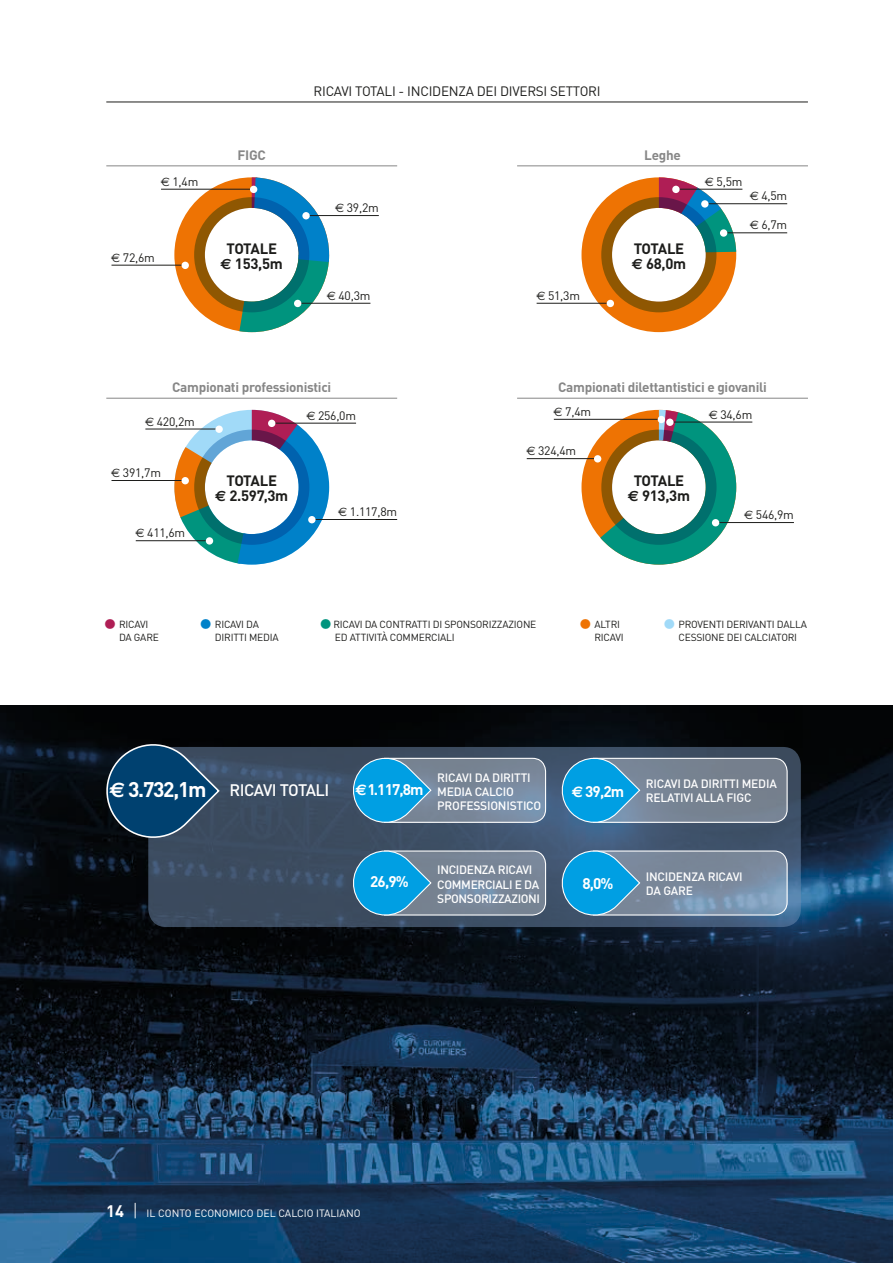
<style>
.page{position:relative;width:893px;height:1263px;background:#fff}
.page>*{position:absolute;margin:0;border:0;box-sizing:border-box;transform-origin:0 0}
.t1{font:30px "DIN";color:#00947e}
.t2{font:500 16.5px "DIN";letter-spacing:-.04em;color:#fff}
.t3{font:700 15.3px "DIN";letter-spacing:-.06em;color:#fff}
.t4{font:700 14.85px/14.9px "DIN";letter-spacing:-.02em;color:#1d1d1b}
.t5{font:700 13.5px "DIN";letter-spacing:-.02em;color:#878787}
.t6{font:13.5px "DIN";letter-spacing:-.02em;color:#1d1d1b}
.t7{font:12.15px "DIN";letter-spacing:-.02em;color:#1d1d1b}
.t8{font:500 12px/14.2px "DIN";letter-spacing:-.02em;color:#fff}
.t9{font:10.5px "DIN";color:#fff}
.t10{font:10.2px/12.8px "DIN";letter-spacing:-.02em;color:#1d1d1b}
.s1{font-family:"Euro Sans"}
.s2{font-size:30px;color:#af1e55}
.s3{font-size:30px;color:#0081c9}
.s4{font-size:30px;color:#ee7303}
.s5{font-size:30px;color:#a1daf8}
.s6{font-family:"Euro Sans";font-weight:700;font-size:21px}
.s7{font-weight:700;font-size:21px}
.s8{font-weight:700;font-size:16.5px}
.s9{font-weight:300;font-size:18px}
</style>
<div class="page">
<img style="left:0;top:706px;width:893px;height:557px">
<hr style="left:106px;top:102px;width:702px;height:1px;background:#1d1d1b">
<svg style="left:174px;top:177px;width:155px;height:155px"></svg>
<div style="left:194px;top:197px;width:115px;height:115px;border:11px solid #0065ac;border-radius:50%"></div>
<hr style="left:298px;top:303px;width:72px;height:1px;background:#1d1d1b">
<div style="left:294px;top:300px;width:7px;height:7px;background:#fff;border-radius:50%"></div>
<hr style="left:306px;top:215px;width:73px;height:1px;background:#1d1d1b">
<div style="left:302px;top:212px;width:8px;height:7px;background:#fff;border-radius:50%"></div>
<hr style="left:111px;top:265px;width:74px;height:1px;background:#1d1d1b">
<div style="left:182px;top:262px;width:7px;height:7px;background:#fff;border-radius:50%"></div>
<hr style="left:161px;top:189px;width:91px;height:1px;background:#1d1d1b">
<div style="left:250px;top:186px;width:7px;height:7px;background:#fff;border-radius:50%"></div>
<hr style="left:106px;top:166px;width:291px;height:1px;background:#878787">
<svg style="left:581px;top:177px;width:155px;height:155px"></svg>
<div style="left:601px;top:197px;width:115px;height:115px;border:11px solid #0065ac;border-radius:50%"></div>
<hr style="left:675px;top:189px;width:67px;height:1px;background:#1d1d1b">
<div style="left:672px;top:186px;width:8px;height:7px;background:#fff;border-radius:50%"></div>
<hr style="left:705px;top:203px;width:82px;height:1px;background:#1d1d1b">
<div style="left:701px;top:200px;width:7px;height:8px;background:#fff;border-radius:50%"></div>
<hr style="left:724px;top:233px;width:63px;height:1px;background:#1d1d1b">
<div style="left:720px;top:229px;width:7px;height:8px;background:#fff;border-radius:50%"></div>
<hr style="left:537px;top:303px;width:73px;height:1px;background:#1d1d1b">
<div style="left:607px;top:300px;width:7px;height:7px;background:#fff;border-radius:50%"></div>
<hr style="left:517px;top:166px;width:291px;height:1px;background:#878787">
<svg style="left:174px;top:410px;width:155px;height:155px"></svg>
<div style="left:194px;top:430px;width:115px;height:115px;border:11px solid #0065ac;border-radius:50%"></div>
<hr style="left:313px;top:519px;width:84px;height:1px;background:#1d1d1b">
<div style="left:308px;top:516px;width:8px;height:7px;background:#fff;border-radius:50%"></div>
<hr style="left:272px;top:423px;width:84px;height:1px;background:#1d1d1b">
<div style="left:268px;top:420px;width:7px;height:7px;background:#fff;border-radius:50%"></div>
<hr style="left:111px;top:480px;width:74px;height:1px;background:#1d1d1b">
<div style="left:182px;top:477px;width:7px;height:7px;background:#fff;border-radius:50%"></div>
<hr style="left:136px;top:540px;width:73px;height:1px;background:#1d1d1b">
<div style="left:206px;top:537px;width:7px;height:8px;background:#fff;border-radius:50%"></div>
<hr style="left:145px;top:429px;width:74px;height:1px;background:#1d1d1b">
<div style="left:215px;top:425px;width:8px;height:8px;background:#fff;border-radius:50%"></div>
<hr style="left:106px;top:398px;width:291px;height:1px;background:#878787">
<hr style="left:517px;top:398px;width:291px;height:1px;background:#878787">
<svg style="left:581px;top:410px;width:155px;height:155px"></svg>
<hr style="left:670px;top:422px;width:82px;height:1px;background:#1d1d1b">
<div style="left:666px;top:419px;width:8px;height:7px;background:#fff;border-radius:50%"></div>
<hr style="left:716px;top:522px;width:78px;height:1px;background:#1d1d1b">
<div style="left:712px;top:519px;width:7px;height:7px;background:#fff;border-radius:50%"></div>
<hr style="left:527px;top:458px;width:71px;height:1px;background:#1d1d1b">
<div style="left:594px;top:455px;width:7px;height:7px;background:#fff;border-radius:50%"></div>
<div style="left:601px;top:430px;width:115px;height:115px;border:11px solid #0065ac;border-radius:50%"></div>
<hr style="left:554px;top:419px;width:108px;height:1px;background:#1d1d1b">
<div style="left:658px;top:416px;width:7px;height:7px;background:#fff;border-radius:50%"></div>
<svg style="left:148px;top:747px;width:653px;height:180px;background:#3d4f66"></svg>
<svg style="left:100px;top:740px;width:120px;height:104px;background:#173f5e"></svg>
<svg style="left:349px;top:755px;width:198px;height:72px;background:#5889a8"></svg>
<svg style="left:349px;top:848px;width:198px;height:72px;background:#5887a4"></svg>
<svg style="left:558px;top:755px;width:230px;height:72px;background:#5c87a2"></svg>
<svg style="left:558px;top:848px;width:230px;height:72px;background:#5f8ead"></svg>
<p class="t7" style="left:161px;top:174px;width:39px"><span class="s1">€</span> 1,4M</p>
<p class="t7" style="left:111px;top:250px;width:45px"><span class="s1">€</span> 72,6M</p>
<h3 class="t5" style="left:238px;top:146px;width:8px">figc</h3>
<h3 class="t4" style="left:226px;top:241px;width:10px">total</h3>
<h3 class="t4" style="left:221px;top:241px;width:64px;text-indent:47px">E <span class="s1">€</span> 153,5m</h3>
<h3 class="t6" style="left:314px;top:83px;width:260px">RICAVI TOTALI - I NCI DENZA DEI DIVERSI SETTORI</h3>
<p class="t7" style="left:335px;top:200px;width:45px"><span class="s1">€</span> 39,2M</p>
<p class="t7" style="left:327px;top:288px;width:45px"><span class="s1">€</span> 40,3M</p>
<p class="t7" style="left:536px;top:288px;width:45px"><span class="s1">€</span> 51,3M</p>
<h3 class="t5" style="left:644px;top:146px;width:38px">Leghe</h3>
<h3 class="t4" style="left:634px;top:241px;width:10px">total</h3>
<h3 class="t4" style="left:632px;top:241px;width:56px;text-align:right">E<br><span class="s1">€</span> 68,0m</h3>
<p class="t7" style="left:705px;top:174px;width:39px"><span class="s1">€</span> 5,5M</p>
<p class="t7" style="left:750px;top:188px;width:39px"><span class="s1">€</span> 4,5M</p>
<p class="t7" style="left:750px;top:217px;width:39px"><span class="s1">€</span> 6,7M</p>
<h3 class="t5" style="left:172px;top:379px;width:161px">Campionati professionistici</h3>
<h3 class="t5" style="left:558px;top:379px;width:210px">Campionati dilettantistici e giovanili</h3>
<p class="t7" style="left:709px;top:407px;width:45px"><span class="s1">€</span> 34,6M</p>
<p class="t7" style="left:554px;top:404px;width:39px"><span class="s1">€</span> 7,4M</p>
<p class="t7" style="left:306px;top:408px;width:51px"><span class="s1">€</span> 256,0M</p>
<p class="t7" style="left:145px;top:414px;width:51px"><span class="s1">€</span> 420,2M</p>
<p class="t7" style="left:111px;top:465px;width:51px"><span class="s1">€</span> 391,7M</p>
<p class="t7" style="left:136px;top:525px;width:51px"><span class="s1">€</span> 411,6M</p>
<h3 class="t4" style="left:226px;top:473px;width:10px">total</h3>
<h3 class="t4" style="left:215px;top:473px;width:75px;text-indent:53px">E <span class="s1">€</span> 2.597,3m</h3>
<p class="t10" style="left:119px;top:618px;width:41px;text-indent:-17px"><span class="s2">•</span>RI CAVI<br>DA GAR E</p>
<p class="t10" style="left:215px;top:618px;width:46px;text-indent:-17px"><span class="s3">•</span>RI CAVI DA<br>DIRITTI</p>
<p class="t10" style="left:249px;top:630px;width:31px">MEDIA</p>
<p class="t7" style="left:338px;top:504px;width:60px"><span class="s1">€</span> 1.117,8M</p>
<p class="t7" style="left:527px;top:443px;width:51px"><span class="s1">€</span> 324,4M</p>
<h3 class="t4" style="left:634px;top:473px;width:10px">total</h3>
<h3 class="t4" style="left:628px;top:473px;width:64px;text-indent:47px">E <span class="s1">€</span> 913,3m</h3>
<p class="t7" style="left:744px;top:507px;width:51px"><span class="s1">€</span> 546,9M</p>
<h1 class="t1" style="left:318px;top:604px;width:17px">•</h1>
<p class="t10" style="left:333px;top:618px;width:149px">RI CAVI DA CONTRATTI DI SPO NSORIZZ</p>
<p class="t10" style="left:502px;top:618px;width:35px">AZIONE</p>
<p class="t10" style="left:335px;top:630px;width:119px">ED ATTIVITÀ COMMERCIALI</p>
<p class="t10" style="left:577px;top:618px;width:34px"><span class="s4">•</span>ALTRI<br>RI</p>
<p class="t10" style="left:604px;top:630px;width:20px">CAVI</p>
<p class="t10" style="left:661px;top:618px;width:24px"><span class="s5">•</span>PRO</p>
<p class="t10" style="left:697px;top:618px;width:111px">VENTI DERIVANTI DALLA</p>
<p class="t10" style="left:678px;top:630px;width:104px">CESSIO NE DEI CALCIATORI</p>
<h2 class="t2" style="left:110px;top:780px;width:218px"><span class="s6">€</span> <span class="s7">3.732,1m</span> R ICAVI totali</h2>
<h3 class="t3" style="left:355px;top:779px;width:70px"><span class="s1">€</span> 1.117,8m</h3>
<p class="t8" style="left:437px;top:770px;width:95px">RICAVI DA DIRITTI<br>MED</p>
<p class="t8" style="left:462px;top:784px;width:21px">IA CALC</p>
<p class="t8" style="left:503px;top:784px;width:11px">IO</p>
<p class="t8" style="left:437px;top:798px;width:8px">PROFESS</p>
<p class="t8" style="left:487px;top:798px;width:47px">IONISTICO</p>
<h3 class="t3" style="left:370px;top:872px;width:40px">26,9%</h3>
<p class="t8" style="left:437px;top:862px;width:30px">INCIDEN</p>
<p class="t8" style="left:482px;top:862px;width:52px">ZARICAVI</p>
<p class="t8" style="left:437px;top:877px;width:9px">COMMERC</p>
<p class="t8" style="left:492px;top:877px;width:40px">IALI EDA</p>
<p class="t8" style="left:437px;top:891px;width:9px">SPONSOR</p>
<p class="t8" style="left:489px;top:891px;width:53px">IZZAZION I</p>
<p class="t8" style="left:646px;top:776px;width:105px">RICAVI DA DIRITTI MED</p>
<p class="t8" style="left:766px;top:776px;width:12px">IA</p>
<h3 class="t3" style="left:572px;top:781px;width:54px"><span class="s1">€</span> 39,2m</h3>
<p class="t8" style="left:646px;top:790px;width:8px">RELAT</p>
<p class="t8" style="left:680px;top:790px;width:24px">IVI ALLA</p>
<p class="t8" style="left:726px;top:790px;width:25px">FIGC</p>
<h3 class="t3" style="left:582px;top:874px;width:33px">8,0%</h3>
<p class="t8" style="left:646px;top:869px;width:31px">INCIDEN</p>
<p class="t8" style="left:691px;top:869px;width:53px">ZARICAVI</p>
<p class="t8" style="left:646px;top:883px;width:34px">DA GARE</p>
<p class="t9" style="left:106px;top:1207px;width:254px"><span class="s8">14</span> <span class="s9">|</span> I L CONTO ECONOMI CO DEL CALCIO ITALIANO</p>
</div>
